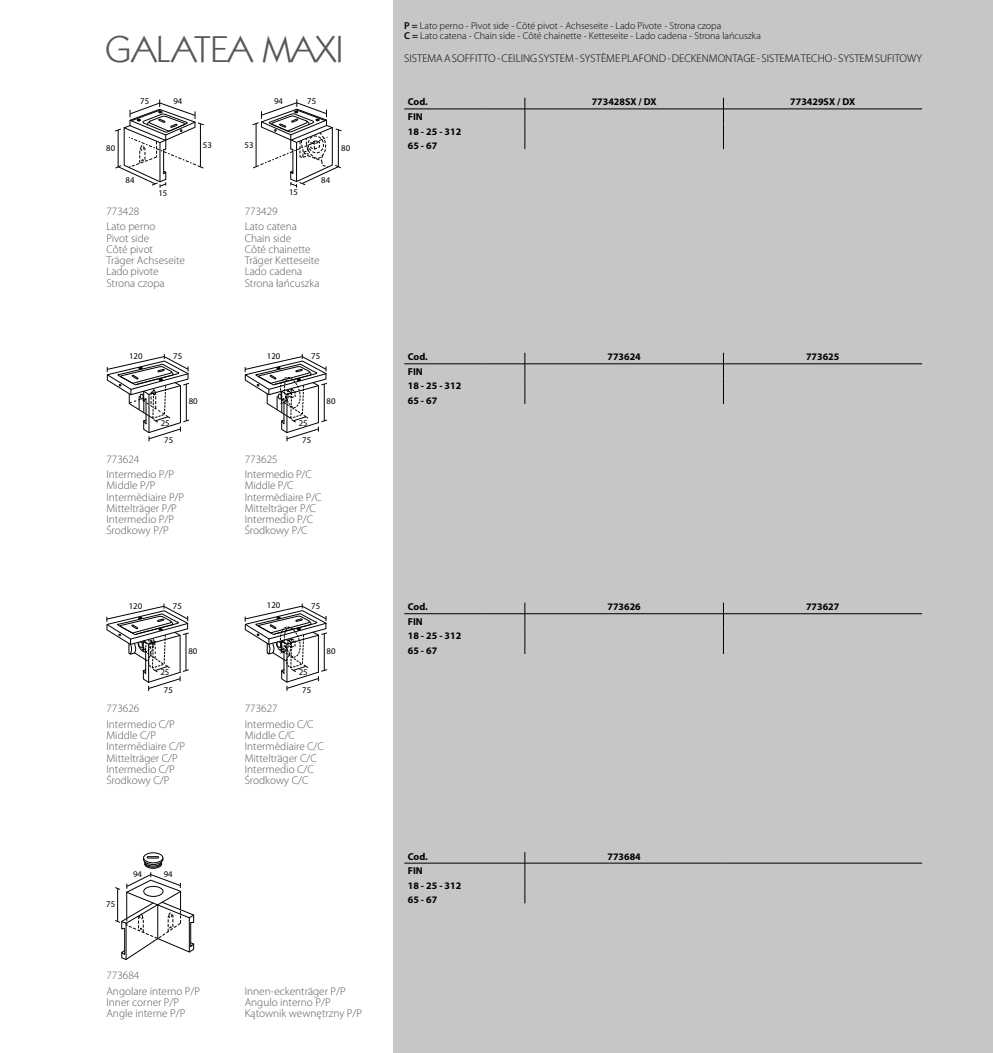
<style>
.page{position:relative;width:993px;height:1053px;background:#fff}
.page>*{position:absolute;margin:0;border:0;box-sizing:border-box;transform-origin:0 0}
.t1{font:37.5px "Kabel IT Cby BT";color:#575756}
.t2{font:300 11.25px/11.2px "Myriad Pro";color:#575756}
.t3{font:300 11.25px "Myriad Pro";color:#000}
.t4{font:300 10px/10.5px "Myriad Pro";color:#000}
.t5{font:700 10px/14.6px "Myriad Pro";color:#000}
.t6{font:8.75px "Myriad Pro";color:#000}
.s1{font-weight:600}
</style>
<div class="page">
<div style="left:393px;top:0;width:599px;height:1052px;background:#c6c6c6"></div>
<svg style="left:115px;top:99px;width:89px;height:89px"></svg>
<svg style="left:252px;top:99px;width:90px;height:89px"></svg>
<svg style="left:106px;top:354px;width:84px;height:87px"></svg>
<svg style="left:244px;top:354px;width:83px;height:88px"></svg>
<svg style="left:106px;top:603px;width:83px;height:88px"></svg>
<svg style="left:244px;top:603px;width:83px;height:88px"></svg>
<div style="left:143px;top:852px;width:20px;height:11px;border:1px solid #000;border-radius:50%"></div>
<svg style="left:115px;top:856px;width:79px;height:104px"></svg>
<hr style="left:404px;top:109px;width:78px;height:1px;background:#000">
<hr style="left:482px;top:109px;width:42px;height:1px;background:#000">
<hr style="left:524px;top:109px;width:199px;height:1px;background:#000">
<hr style="left:723px;top:109px;width:198px;height:1px;background:#000">
<svg style="left:524px;top:98px;width:1px;height:51px"></svg>
<svg style="left:723px;top:98px;width:1px;height:51px"></svg>
<hr style="left:404px;top:363px;width:78px;height:1px;background:#000">
<hr style="left:482px;top:363px;width:42px;height:1px;background:#000">
<hr style="left:524px;top:363px;width:199px;height:1px;background:#000">
<hr style="left:723px;top:363px;width:198px;height:1px;background:#000">
<svg style="left:524px;top:353px;width:1px;height:51px"></svg>
<svg style="left:723px;top:353px;width:1px;height:51px"></svg>
<hr style="left:404px;top:613px;width:78px;height:1px;background:#000">
<hr style="left:482px;top:613px;width:42px;height:1px;background:#000">
<hr style="left:524px;top:613px;width:199px;height:1px;background:#000">
<hr style="left:723px;top:613px;width:198px;height:1px;background:#000">
<svg style="left:524px;top:602px;width:1px;height:52px"></svg>
<svg style="left:723px;top:602px;width:1px;height:52px"></svg>
<hr style="left:404px;top:862px;width:78px;height:1px;background:#000">
<hr style="left:482px;top:862px;width:42px;height:1px;background:#000">
<hr style="left:524px;top:862px;width:199px;height:1px;background:#000">
<hr style="left:723px;top:862px;width:198px;height:1px;background:#000">
<svg style="left:524px;top:852px;width:1px;height:51px"></svg>
<h1 class="t1" style="left:106px;top:26px;width:239px">GALATEA MAXI</h1>
<p class="t6" style="left:140px;top:96px;width:10px">75</p>
<p class="t6" style="left:173px;top:96px;width:10px">94</p>
<p class="t6" style="left:274px;top:96px;width:10px">94</p>
<p class="t6" style="left:307px;top:95px;width:10px">75</p>
<p class="t6" style="left:106px;top:143px;width:10px">80</p>
<p class="t6" style="left:126px;top:175px;width:10px">84</p>
<p class="t6" style="left:158px;top:187px;width:10px">15</p>
<p class="t6" style="left:203px;top:140px;width:10px">53</p>
<p class="t6" style="left:244px;top:140px;width:10px">53</p>
<p class="t6" style="left:289px;top:187px;width:10px">15</p>
<p class="t6" style="left:321px;top:174px;width:10px">84</p>
<p class="t2" style="left:106px;top:205px;width:34px">773428</p>
<p class="t2" style="left:244px;top:205px;width:34px">773429</p>
<p class="t2" style="left:106px;top:221px;width:80px">Lato perno<br>Pivot side<br>Côté pivot<br>Träger Achseseite<br>Lado pivote<br>Strona czopa</p>
<p class="t2" style="left:244px;top:221px;width:76px">Lato catena<br>Chain side<br>Côté chainette<br>Träger Ketteseite<br>Lado cadena<br>Strona łańcuszka</p>
<p class="t6" style="left:341px;top:143px;width:10px">80</p>
<p class="t6" style="left:129px;top:350px;width:15px">120</p>
<p class="t6" style="left:173px;top:350px;width:10px">75</p>
<p class="t6" style="left:267px;top:350px;width:15px">120</p>
<p class="t6" style="left:311px;top:350px;width:10px">75</p>
<p class="t6" style="left:161px;top:417px;width:10px">25</p>
<p class="t6" style="left:164px;top:435px;width:10px">75</p>
<p class="t6" style="left:189px;top:396px;width:10px">80</p>
<p class="t6" style="left:299px;top:417px;width:10px">25</p>
<p class="t6" style="left:302px;top:435px;width:10px">75</p>
<p class="t6" style="left:326px;top:396px;width:10px">80</p>
<p class="t2" style="left:106px;top:453px;width:34px">773624</p>
<p class="t2" style="left:244px;top:453px;width:34px">773625</p>
<p class="t2" style="left:106px;top:468px;width:79px">Intermedio P/P<br>Middle P/P<br>Intermèdiaire P/P<br>Mittelträger P/P<br>Intermedio P/P<br>Środkowy P/P</p>
<p class="t2" style="left:244px;top:468px;width:78px">Intermedio P/C<br>Middle P/C<br>Intermèdiaire P/C<br>Mittelträger P/C<br>Intermedio P/C<br>Środkowy P/C</p>
<p class="t6" style="left:129px;top:600px;width:15px">120</p>
<p class="t6" style="left:173px;top:600px;width:10px">75</p>
<p class="t6" style="left:267px;top:600px;width:15px">120</p>
<p class="t6" style="left:311px;top:600px;width:10px">75</p>
<p class="t6" style="left:188px;top:645px;width:10px">80</p>
<p class="t6" style="left:326px;top:645px;width:10px">80</p>
<p class="t6" style="left:160px;top:667px;width:10px">25</p>
<p class="t6" style="left:299px;top:667px;width:10px">25</p>
<p class="t6" style="left:164px;top:684px;width:10px">75</p>
<p class="t6" style="left:302px;top:684px;width:10px">75</p>
<p class="t2" style="left:106px;top:702px;width:34px">773626</p>
<p class="t2" style="left:244px;top:702px;width:34px">773627</p>
<p class="t2" style="left:106px;top:718px;width:80px">Intermedio C/P<br>Middle C/P<br>Intermèdiaire C/P<br>Mittelträger C/P<br>Intermedio C/P<br>Środkowy C/P</p>
<p class="t2" style="left:244px;top:718px;width:81px">Intermedio C/C<br>Middle C/C<br>Intermèdiaire C/C<br>Mittelträger C/C<br>Intermedio C/C<br>Środkowy C/C</p>
<p class="t6" style="left:106px;top:899px;width:10px">75</p>
<p class="t6" style="left:133px;top:868px;width:10px">94</p>
<p class="t6" style="left:164px;top:868px;width:10px">94</p>
<p class="t2" style="left:106px;top:967px;width:95px;line-height:15.5px">773684<br>Angolare interno P/P</p>
<p class="t2" style="left:106px;top:996px;width:80px">Inner corner P/P<br>Angle interne P/P</p>
<p class="t2" style="left:244px;top:985px;width:119px">Innen-eckenträger P/P<br>Angulo interno P/P<br>Kątownik wewnętrzny P/P</p>
<p class="t4" style="left:404px;top:20px;width:358px"><span class="s1">P =</span> Lato perno - Pivot side - Côté pivot - Achseseite - Lado Pivote - Strona czopa<br><span class="s1">C =</span> Lato catena - Chain side - Côté chainette - Ketteseite - Lado cadena - Strona lańcuszka</p>
<p class="t3" style="left:404px;top:51px;width:519px">SISTEMAASOFFITTO-CEILINGSYSTEM-SYSTÈMEPLAFOND-DECKENMONTAGE-SISTEMATECHO-SYSTEMSUFITOWY</p>
<p class="t5" style="left:407px;top:94px;width:22px">Cod.</p>
<p class="t5" style="left:591px;top:94px;width:66px">773428SX / DX</p>
<p class="t5" style="left:790px;top:94px;width:66px">773429SX / DX</p>
<p class="t5" style="left:407px;top:109px;width:55px">FIN<br>18 - 25 - 312<br>65 - 67</p>
<p class="t5" style="left:407px;top:349px;width:22px">Cod.</p>
<p class="t5" style="left:607px;top:349px;width:35px">773624</p>
<p class="t5" style="left:805px;top:349px;width:35px">773625</p>
<p class="t5" style="left:407px;top:364px;width:55px">FIN<br>18 - 25 - 312<br>65 - 67</p>
<p class="t5" style="left:407px;top:599px;width:22px">Cod.</p>
<p class="t5" style="left:607px;top:599px;width:35px">773626</p>
<p class="t5" style="left:805px;top:599px;width:35px">773627</p>
<p class="t5" style="left:407px;top:613px;width:55px">FIN<br>18 - 25 - 312<br>65 - 67</p>
<p class="t5" style="left:407px;top:848px;width:22px">Cod.</p>
<p class="t5" style="left:607px;top:848px;width:35px">773684</p>
<p class="t5" style="left:407px;top:863px;width:55px">FIN<br>18 - 25 - 312<br>65 - 67</p>
</div>
